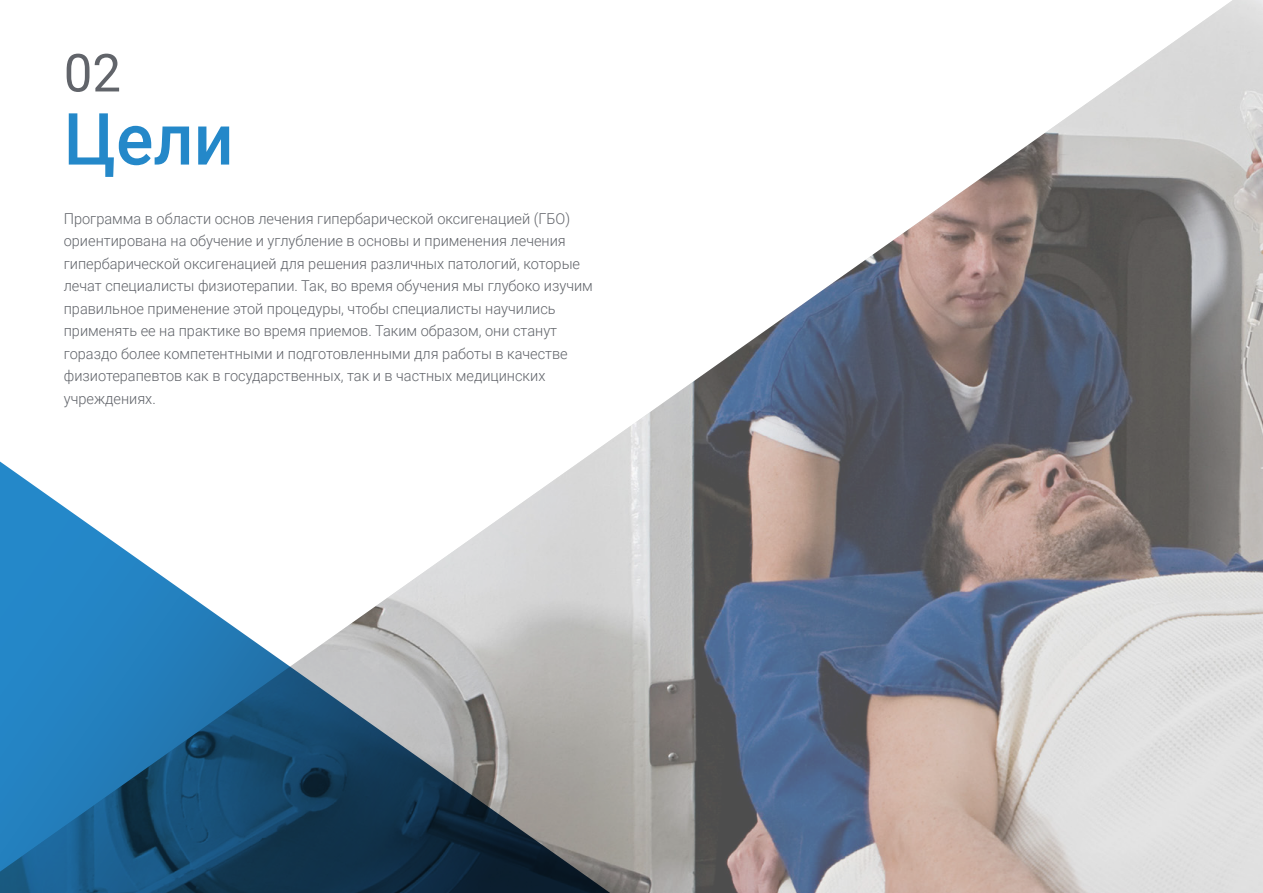
<style>
.page{position:relative;width:1263px;height:893px;background:#fff}
.page>*{position:absolute;margin:0;border:0;box-sizing:border-box;transform-origin:0 0}
.t1{font:500 72px "Roboto";color:#2488c9}
.t2{font:52.5px "Roboto";color:#61646a}
.t3{font:300 15px/22.5px "Roboto";color:#61646a}
</style>
<div class="page">
<img style="left:602px;top:0;width:661px;height:893px">
<svg style="left:0;top:446px;width:640px;height:447px"></svg>
<h2 class="t2" style="left:64px;top:36px;width:59px">02</h2>
<h1 class="t1" style="left:64px;top:89px;width:171px">Цели</h1>
<p class="t3" style="left:64px;top:207px;width:531px">Программа в области основ лечения гипербарической оксигенацией (ГБО) ориентирована на обучение и углубление в основы и применения лечения гипербарической оксигенацией для решения различных патологий, которые лечат специалисты физиотерапии. Так, во время обучения мы глубоко изучим правильное применение этой процедуры, чтобы специалисты научились применять ее на практике во время приемов. Таким образом, они станут гораздо более компетентными и подготовленными для работы в качестве физиотерапевтов как в государственных, так и в частных медицинских учреждениях.</p>
</div>
